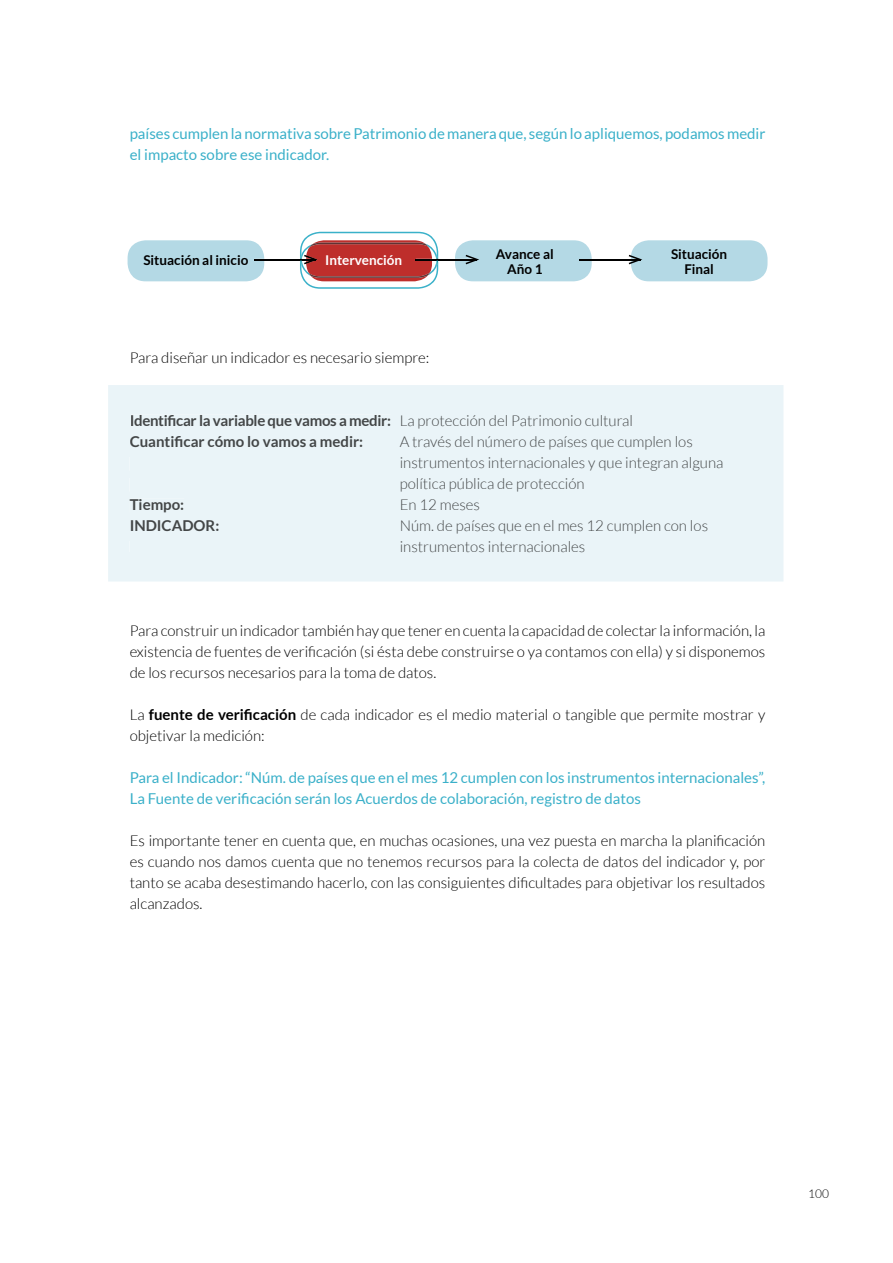
<style>
.page{position:relative;width:893px;height:1263px;background:#fff}
.page>*{position:absolute;margin:0;border:0;box-sizing:border-box;transform-origin:0 0}
.t1{font:300 15px/21px "Lato";color:#000;text-align:justify}
.t2{font:15px/21px "Lato";color:#3ab0c9}
.t3{font:300 15px/21px "Lato";color:#434647}
.t4{font:700 15px/21px "Lato";letter-spacing:-.02em;color:#434647}
.t5{font:700 15px "Lato";color:#434647}
.t6{font:700 13.5px/15px "Lato";color:#000;text-align:center}
.t7{font:700 13.5px "Lato";color:#fff}
.t8{font:300 12px "Lato";color:#000}
.s1{font-weight:300}
.s2{font-weight:700}
</style>
<div class="page">
<div style="left:108px;top:385px;width:675px;height:196px;background:#eaf4f8"></div>
<div style="left:131px;top:415px;width:259px;height:13px;background:#eaf4f8"></div>
<div style="left:391px;top:415px;width:241px;height:14px;background:#eaf4f8"></div>
<div style="left:130px;top:436px;width:232px;height:11px;background:#eaf4f8"></div>
<div style="left:363px;top:436px;width:361px;height:14px;background:#eaf4f8"></div>
<div style="left:130px;top:457px;width:596px;height:14px;background:#eaf4f8"></div>
<div style="left:130px;top:478px;width:454px;height:14px;background:#eaf4f8"></div>
<div style="left:130px;top:499px;width:54px;height:13px;background:#eaf4f8"></div>
<div style="left:238px;top:499px;width:241px;height:11px;background:#eaf4f8"></div>
<div style="left:131px;top:520px;width:87px;height:11px;background:#eaf4f8"></div>
<div style="left:219px;top:520px;width:505px;height:14px;background:#eaf4f8"></div>
<div style="left:130px;top:541px;width:455px;height:11px;background:#eaf4f8"></div>
<div style="left:631px;top:240px;width:136px;height:41px;background:#b4d9e5;border-radius:18px"></div>
<svg style="left:128px;top:240px;width:136px;height:41px;background:#b7dae5"></svg>
<hr style="left:254px;top:259px;width:61px;height:1px;background:#000">
<hr style="left:416px;top:259px;width:61px;height:1px;background:#000">
<svg style="left:455px;top:240px;width:137px;height:41px;background:#b5d7e2"></svg>
<hr style="left:579px;top:259px;width:61px;height:1px;background:#000">
<svg style="left:629px;top:255px;width:13px;height:9px"></svg>
<svg style="left:300px;top:232px;width:139px;height:57px"></svg>
<p class="t2" style="left:130px;top:123px;width:637px">países cumplen la normativa sobre Patrimonio de manera que, según lo apliquemos, podamos medir el impacto sobre ese indicador.</p>
<p class="t6" style="left:143px;top:252px;width:106px">Situación al inicio</p>
<p class="t7" style="left:325px;top:252px;width:79px">Intervención</p>
<p class="t6" style="left:496px;top:247px;width:59px">Avance al<br>Año 1</p>
<p class="t6" style="left:671px;top:247px;width:58px">Situación<br>Final</p>
<p class="t1" style="left:130px;top:347px;width:301px">Para diseñar un indicador es necesario siempre:</p>
<p class="t4" style="left:130px;top:410px;width:505px">Identificar la variable que vamos a medir: <span class="s1">La protección del Patrimonio cultural<br></span>Cuantificar cómo lo vamos a medir:</p>
<p class="t3" style="left:400px;top:431px;width:325px">A través del número de países que cumplen los instrumentos internacionales y que integran alguna política pública de protección</p>
<p class="t5" style="left:130px;top:496px;width:56px">Tiempo:</p>
<p class="t3" style="left:400px;top:494px;width:82px">En 12 meses</p>
<p class="t5" style="left:130px;top:517px;width:91px">INDICADOR:</p>
<p class="t3" style="left:400px;top:515px;width:310px">Núm. de países que en el mes 12 cumplen con los instrumentos internacionales</p>
<p class="t1" style="left:130px;top:620px;width:637px">Para construir un indicador también hay que tener en cuenta la capacidad de colectar la información, la existencia de fuentes de verificación (si ésta debe construirse o ya contamos con ella) y si disponemos de los recursos necesarios para la toma de datos.</p>
<p class="t1" style="left:130px;top:704px;width:637px">La <span class="s2">fuente de verificación</span> de cada indicador es el medio material o tangible que permite mostrar y objetivar la medición:</p>
<p class="t2" style="left:130px;top:767px;width:637px">Para el Indicador: “Núm. de países que en el mes 12 cumplen con los instrumentos internacionales”,<br>La Fuente de verificación serán los Acuerdos de colaboración, registro de datos</p>
<p class="t1" style="left:130px;top:830px;width:637px">Es importante tener en cuenta que, en muchas ocasiones, una vez puesta en marcha la planificación es cuando nos damos cuenta que no tenemos recursos para la colecta de datos del indicador y, por tanto se acaba desestimando hacerlo, con las consiguientes dificultades para objetivar los resultados alcanzados.</p>
<p class="t8" style="left:808px;top:1188px;width:22px">100</p>
</div>
